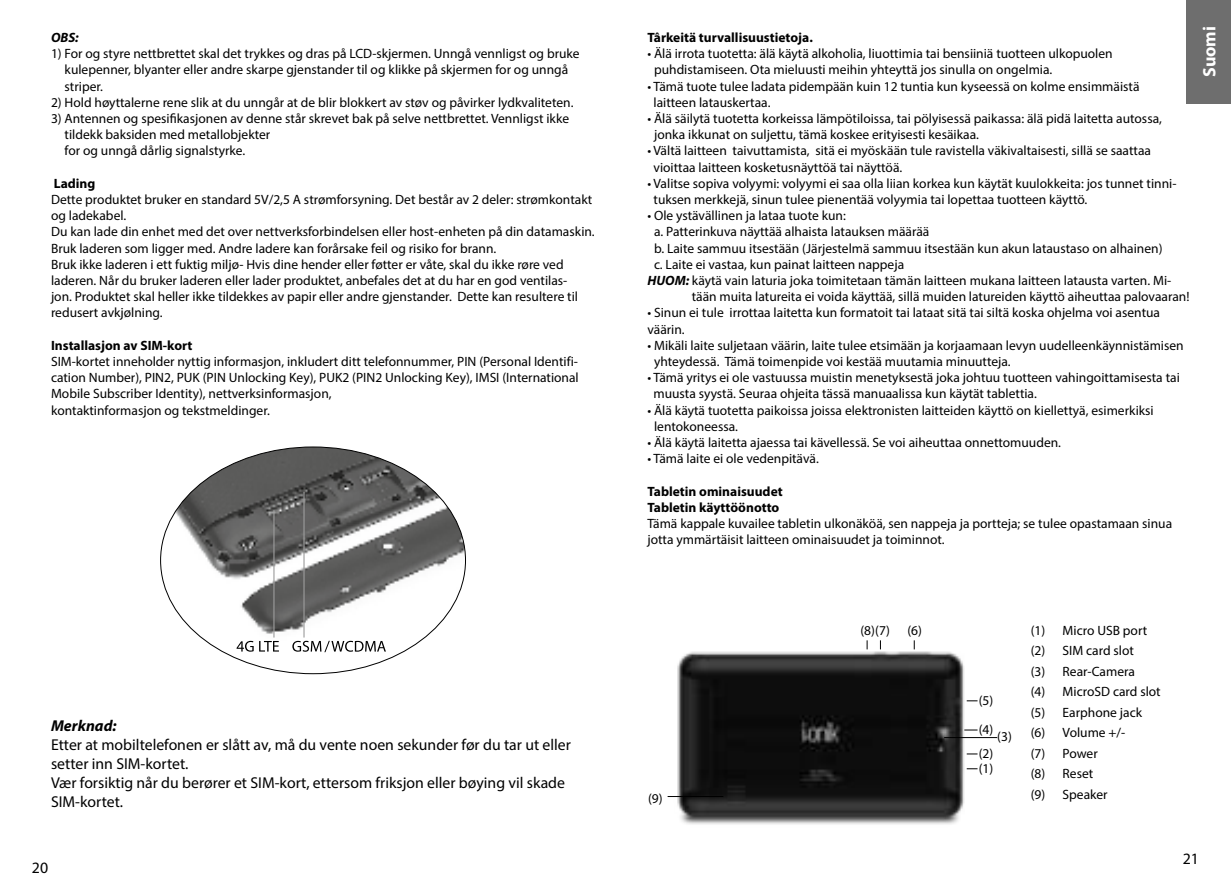
<style>
.page{position:relative;width:1231px;height:893px;background:#fff}
.page>*{position:absolute;margin:0;border:0;box-sizing:border-box;transform-origin:0 0}
.t1{font:700 18px "Myriad Pro";color:#fff}
.t2{font:15.97px "Myriad Pro";color:#000}
.t3{font:15.75px/18.9px "Myriad Pro";color:#000}
.t4{font:italic 700 15.75px "Myriad Pro";color:#000}
.t5{font:13.5px/16.2px "Myriad Pro";color:#000}
.t6{font:700 13.5px/16.2px "Myriad Pro";color:#000}
.t7{font:italic 700 13.5px "Myriad Pro";color:#000}
.s1{font-weight:700;font-style:italic}
</style>
<div class="page">
<div style="left:1186px;top:0;width:45px;height:103px;background:#6e6e6e"></div>
<img style="left:667px;top:645px;width:297px;height:180px">
<hr style="left:668px;top:796px;width:55px;height:1px;background:#000">
<svg style="left:964px;top:730px;width:14px;height:1px"></svg>
<hr style="left:944px;top:737px;width:53px;height:1px;background:#000">
<img style="left:161px;top:448px;width:304px;height:226px">
<hr style="left:273px;top:510px;width:2px;height:127px;background:#9c9c9c">
<hr style="left:303px;top:492px;width:2px;height:145px;background:#9c9c9c">
<svg style="left:237px;top:641px;width:42px;height:11px"></svg>
<svg style="left:292px;top:641px;width:94px;height:11px"></svg>
<p class="t7" style="left:51px;top:32px;width:29px">OBS:</p>
<p class="t5" style="left:65px;top:46px;width:516px;text-indent:-14px">1) For og styre nettbrettet skal det trykkes og dras på LCD-skjermen. Unngå vennligst og bruke kulepenner, blyanter eller andre skarpe gjenstander til og klikke på skjermen for og unngå striper.</p>
<p class="t5" style="left:51px;top:95px;width:524px">2) Hold høyttalerne rene slik at du unngår at de blir blokkert av støv og påvirker lydkvaliteten.</p>
<p class="t5" style="left:65px;top:111px;width:506px;text-indent:-14px">3) Antennen og spesifikasjonen av denne står skrevet bak på selve nettbrettet. Vennligst ikke tildekk baksiden med metallobjekter<br>for og unngå dårlig signalstyrke.</p>
<p class="t6" style="left:54px;top:175px;width:43px">Lading</p>
<p class="t5" style="left:51px;top:192px;width:545px">Dette produktet bruker en standard 5V/2,5 A strømforsyning. Det består av 2 deler: strømkontakt og ladekabel.<br>Du kan lade din enhet med det over nettverksforbindelsen eller host-enheten på din datamaskin.<br>Bruk laderen som ligger med. Andre ladere kan forårsake feil og risiko for brann.<br>Bruk ikke laderen i ett fuktig miljø- Hvis dine hender eller føtter er våte, skal du ikke røre ved laderen. Når du bruker laderen eller lader produktet, anbefales det at du har en god ventilas-<br>jon. Produktet skal heller ikke tildekkes av papir eller andre gjenstander. Dette kan resultere til redusert avkjølning.</p>
<p class="t6" style="left:51px;top:337px;width:143px">Installasjon av SIM-kort</p>
<p class="t5" style="left:51px;top:354px;width:529px">SIM-kortet inneholder nyttig informasjon, inkludert ditt telefonnummer, PIN (Personal Identifi&shy;cation Number), PIN2, PUK (PIN Unlocking Key), PUK2 (PIN2 Unlocking Key), IMSI (International Mobile Subscriber Identity), nettverksinformasjon,<br>kontaktinformasjon og tekstmeldinger.</p>
<p class="t4" style="left:51px;top:720px;width:67px">Merknad:</p>
<p class="t3" style="left:51px;top:736px;width:521px">Etter at mobiltelefonen er slått av, må du vente noen sekunder før du tar ut eller setter inn SIM-kortet.<br>Vær forsiktig når du berører et SIM-kort, ettersom friksjon eller bøying vil skade SIM-kortet.</p>
<p class="t2" style="left:32px;top:860px;width:18px">20</p>
<p class="t6" style="left:647px;top:30px;width:167px">Târkeitä turvallisuustietoja.</p>
<p class="t5" style="left:654px;top:46px;width:460px;text-indent:-7px">• Älä irrota tuotetta: älä käytä alkoholia, liuottimia tai bensiiniä tuotteen ulkopuolen puhdistamiseen. Ota mieluusti meihin yhteyttä jos sinulla on ongelmia.</p>
<p class="t5" style="left:653px;top:78px;width:488px;text-indent:-6px">• Tämä tuote tulee ladata pidempään kuin 12 tuntia kun kyseessä on kolme ensimmäistä laitteen latauskertaa.</p>
<p class="t5" style="left:654px;top:111px;width:509px;text-indent:-7px">• Älä säilytä tuotetta korkeissa lämpötiloissa, tai pölyisessä paikassa: älä pidä laitetta autossa, jonka ikkunat on suljettu, tämä koskee erityisesti kesäikaa.</p>
<p class="t5" style="left:654px;top:143px;width:499px;text-indent:-6px">• Vältä laitteen taivuttamista, sitä ei myöskään tule ravistella väkivaltaisesti, sillä se saattaa vioittaa laitteen kosketusnäyttöä tai näyttöä.</p>
<p class="t5" style="left:654px;top:176px;width:524px;text-indent:-6px">• Valitse sopiva volyymi: volyymi ei saa olla liian korkea kun käytät kuulokkeita: jos tunnet tinni&shy;tuksen merkkejä, sinun tulee pienentää volyymia tai lopettaa tuotteen käyttö.</p>
<p class="t5" style="left:647px;top:208px;width:200px">• Ole ystävällinen ja lataa tuote kun:</p>
<p class="t5" style="left:654px;top:224px;width:277px">a. Patterinkuva näyttää alhaista latauksen määrää</p>
<p class="t5" style="left:654px;top:240px;width:510px">b. Laite sammuu itsestään (Järjestelmä sammuu itsestään kun akun lataustaso on alhainen)</p>
<p class="t5" style="left:654px;top:257px;width:252px">c. Laite ei vastaa, kun painat laitteen nappeja</p>
<p class="t5" style="left:647px;top:273px;width:526px"><span class="s1">HUOM:</span> käytä vain laturia joka toimitetaan tämän laitteen mukana laitteen latausta varten. Mi-</p>
<p class="t5" style="left:692px;top:289px;width:499px">tään muita latureita ei voida käyttää, sillä muiden latureiden käyttö aiheuttaa palovaaran!</p>
<p class="t5" style="left:647px;top:305px;width:514px">• Sinun ei tule irrottaa laitetta kun formatoit tai lataat sitä tai siltä koska ohjelma voi asentua väärin.</p>
<p class="t5" style="left:654px;top:338px;width:531px;text-indent:-7px">• Mikäli laite suljetaan väärin, laite tulee etsimään ja korjaamaan levyn uudelleenkäynnistämisen yhteydessä. Tämä toimenpide voi kestää muutamia minuutteja.</p>
<p class="t5" style="left:653px;top:370px;width:528px;text-indent:-6px">• Tämä yritys ei ole vastuussa muistin menetyksestä joka johtuu tuotteen vahingoittamisesta tai muusta syystä. Seuraa ohjeita tässä manuaalissa kun käytät tablettia.</p>
<p class="t5" style="left:654px;top:402px;width:501px;text-indent:-7px">• Älä käytä tuotetta paikoissa joissa elektronisten laitteiden käyttö on kiellettyä, esimerkiksi lentokoneessa.</p>
<p class="t5" style="left:647px;top:435px;width:415px">• Älä käytä laitetta ajaessa tai kävellessä. Se voi aiheuttaa onnettomuuden.</p>
<p class="t5" style="left:647px;top:451px;width:173px">• Tämä laite ei ole vedenpitävä.</p>
<p class="t6" style="left:647px;top:483px;width:137px">Tabletin ominaisuudet<br>Tabletin käyttöönotto</p>
<p class="t5" style="left:647px;top:516px;width:526px">Tämä kappale kuvailee tabletin ulkonäköä, sen nappeja ja portteja; se tulee opastamaan sinua jotta ymmärtäisit laitteen ominaisuudet ja toiminnot.</p>
<h1 class="t1" style="left:1200px;top:77px;width:53px;rotate:-90deg">Suomi</h1>
<p class="t5" style="left:648px;top:791px;width:16px">(9)</p>
<p class="t5" style="left:860px;top:623px;width:31px">(8)(7)</p>
<p class="t5" style="left:907px;top:623px;width:16px">(6)</p>
<p class="t5" style="left:979px;top:692px;width:16px">(5)</p>
<p class="t5" style="left:979px;top:722px;width:16px">(4)</p>
<p class="t5" style="left:997px;top:729px;width:16px">(3)</p>
<p class="t5" style="left:979px;top:745px;width:16px">(2)</p>
<p class="t5" style="left:979px;top:760px;width:16px">(1)</p>
<p class="t5" style="left:1031px;top:620px;width:132px;line-height:20.5px">(1) Micro USB port (2) SIM card slot<br>(3) Rear-Camera<br>(4) MicroSD card slot (5) Earphone jack<br>(6) Volume +/-<br>(7) Power<br>(8) Reset<br>(9) Speaker</p>
<p class="t2" style="left:1183px;top:851px;width:18px">21</p>
</div>
